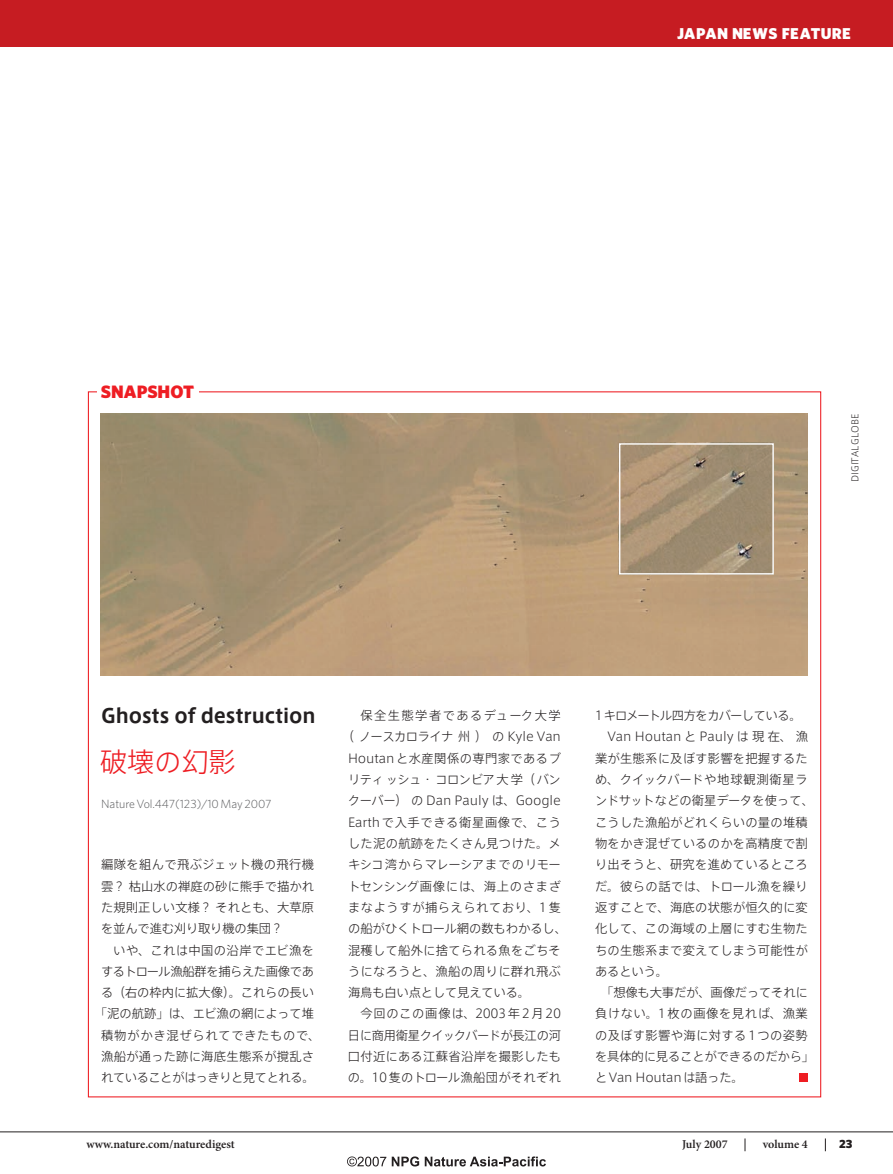
<style>
.page{position:relative;width:893px;height:1174px;background:#fff}
.page>*{position:absolute;margin:0;border:0;box-sizing:border-box;transform-origin:0 0}
.t1{font:300 27px "Axis Std";letter-spacing:.01em;color:#ee1d23}
.t2{font:700 19.5px "Axis Std";color:#231f20}
.t3{font:900 18px "Whitney";color:#ee1d23}
.t4{font:900 15.75px "Whitney";letter-spacing:.035em;color:#fff}
.t5{font:300 12.3px/21.3px "Axis Std";letter-spacing:.02em;color:#231f20;text-align:justify}
.t6{font:300 12.3px "Axis Std";letter-spacing:-.005em;color:#231f20}
.t7{font:300 12.3px "Axis Std";letter-spacing:-.01em;color:#231f20}
.t8{font:300 12.3px "Axis Std";letter-spacing:-.045em;color:#231f20}
.t9{font:300 12.3px "Axis Std";letter-spacing:.055em;color:#231f20}
.t10{font:300 12.3px "Axis Std";letter-spacing:.04em;color:#231f20}
.t11{font:300 12.3px "Axis Std";letter-spacing:-.015em;color:#231f20}
.t12{font:300 12.3px "Axis Std";letter-spacing:.05em;color:#231f20}
.t13{font:300 12.3px "Axis Std";letter-spacing:-.03em;color:#231f20}
.t14{font:300 12.3px "Axis Std";letter-spacing:-.035em;color:#231f20}
.t15{font:300 12.3px "Axis Std";letter-spacing:-.025em;color:#231f20}
.t16{font:300 12.3px "Axis Std";letter-spacing:.06em;color:#231f20}
.t17{font:300 12.3px "Axis Std";letter-spacing:.045em;color:#231f20}
.t18{font:300 12.3px "Axis Std";letter-spacing:.115em;color:#231f20}
.t19{font:600 12px "Minion Pro";color:#231f20}
.t20{font:300 12px "Whitney";letter-spacing:-.005em;color:#57585a}
.t21{font:900 12px "Whitney";color:#231f20}
.t22{font:300 9px "Axis Std";letter-spacing:.01em;color:#231f20}
</style>
<div class="page">
<svg style="left:825px;top:1138px;width:1px;height:13px"></svg>
<svg style="left:745px;top:1138px;width:1px;height:13px"></svg>
<hr style="left:0;top:1131px;width:893px;height:1px;background:#231f20">
<div style="left:0;top:0;width:893px;height:47px;background:#c61c22"></div>
<img style="left:101px;top:414px;width:707px;height:261px">
<img style="left:621px;top:445px;width:151px;height:127px">
<div style="left:619px;top:443px;width:155px;height:131px;border:1px solid #fff"></div>
<div style="left:799px;top:1073px;width:8px;height:9px;background:#ee1d23"></div>
<svg style="left:347px;top:1156px;width:39px;height:10px"></svg>
<svg style="left:392px;top:1156px;width:27px;height:10px"></svg>
<svg style="left:425px;top:1156px;width:121px;height:10px"></svg>
<p class="t4" style="left:677px;top:24px;width:175px">JAPAN NEWS FEATURE</p>
<h3 class="t3" style="left:101px;top:380px;width:95px">SNAPSHOT</h3>
<p class="t22" style="left:848px;top:482px;width:70px;rotate:-90deg">DIGITALGLOBE</p>
<h2 class="t2" style="left:101px;top:701px;width:216px">Ghosts of destruction</h2>
<h1 class="t1" style="left:100px;top:742px;width:137px">破壊の幻影</h1>
<p class="t20" style="left:101px;top:797px;width:172px">Nature Vol.447(123)/10 May 2007</p>
<p class="t5" style="left:101px;top:853px;width:214px">編隊を組んで飛ぶジェット機の飛行機雲？ 枯山水の禅庭の砂に熊手で描かれた規則正しい文様？ それとも、大草原を並んで進む刈り取り機の集団？</p>
<p class="t5" style="left:113px;top:938px;width:202px">いや、これは中国の沿岸でエビ漁を</p>
<p class="t13" style="left:101px;top:962px;width:215px">するトロール漁船群を捕らえた画像であ</p>
<p class="t6" style="left:101px;top:983px;width:215px">る（右の枠内に拡大像）。これらの長い</p>
<p class="t6" style="left:95px;top:1004px;width:221px">「泥の航跡」は、エビ漁の網によって堆</p>
<p class="t9" style="left:101px;top:1026px;width:221px">積物がかき混ぜられてできたもので、</p>
<p class="t5" style="left:101px;top:1045px;width:215px">漁船が通った跡に海底生態系が撹乱さ</p>
<p class="t14" style="left:101px;top:1068px;width:215px">れていることがはっきりと見てとれる。</p>
<p class="t19" style="left:86px;top:1137px;width:150px">www.nature.com/naturedigest</p>
<p class="t18" style="left:360px;top:706px;width:202px">保全生態学者であるデューク大学</p>
<p class="t8" style="left:342px;top:727px;width:221px">（ノースカロライナ州）の Kyle Van</p>
<p class="t5" style="left:348px;top:746px;width:214px">Houtanと水産関係の専門家であるブ</p>
<p class="t8" style="left:348px;top:770px;width:214px">リティッシュ・コロンビア大学（バン</p>
<p class="t7" style="left:348px;top:791px;width:214px">クーバー）の Dan Pauly は、Google</p>
<p class="t12" style="left:348px;top:813px;width:214px">Earthで入手できる衛星画像で、こう</p>
<p class="t5" style="left:348px;top:832px;width:214px">した泥の航跡をたくさん見つけた。メ</p>
<p class="t5" style="left:348px;top:853px;width:214px">キシコ湾からマレーシアまでのリモー</p>
<p class="t9" style="left:348px;top:877px;width:214px">トセンシング画像には、海上のさまざ</p>
<p class="t10" style="left:348px;top:898px;width:214px">まなようすが捕らえられており、1隻</p>
<p class="t6" style="left:348px;top:919px;width:220px">の船がひくトロール網の数もわかるし、</p>
<p class="t5" style="left:348px;top:938px;width:214px">混穫して船外に捨てられる魚をごちそ</p>
<p class="t5" style="left:348px;top:959px;width:214px">うになろうと、漁船の周りに群れ飛ぶ</p>
<p class="t11" style="left:348px;top:983px;width:184px">海鳥も白い点として見えている。</p>
<p class="t9" style="left:360px;top:1004px;width:202px">今回のこの画像は、2003年2月20</p>
<p class="t15" style="left:348px;top:1026px;width:215px">日に商用衛星クイックバードが長江の河</p>
<p class="t5" style="left:348px;top:1045px;width:215px">口付近にある江蘇省沿岸を撮影したも</p>
<p class="t5" style="left:348px;top:1066px;width:215px">の。10隻のトロール漁船団がそれぞれ</p>
<p class="t8" style="left:595px;top:706px;width:208px">1キロメートル四方をカバーしている。</p>
<p class="t6" style="left:607px;top:727px;width:202px">Van Houtan と Pauly は現在、漁</p>
<p class="t5" style="left:595px;top:746px;width:214px">業が生態系に及ぼす影響を把握するた</p>
<p class="t16" style="left:595px;top:770px;width:214px">め、クイックバードや地球観測衛星ラ</p>
<p class="t5" style="left:595px;top:789px;width:221px">ンドサットなどの衛星データを使って、</p>
<p class="t5" style="left:595px;top:810px;width:214px">こうした漁船がどれくらいの量の堆積</p>
<p class="t5" style="left:595px;top:832px;width:214px">物をかき混ぜているのかを高精度で割</p>
<p class="t5" style="left:595px;top:853px;width:214px">り出そうと、研究を進めているところ</p>
<p class="t10" style="left:595px;top:877px;width:214px">だ。彼らの話では、トロール漁を繰り</p>
<p class="t5" style="left:595px;top:896px;width:214px">返すことで、海底の状態が恒久的に変</p>
<p class="t5" style="left:595px;top:917px;width:214px">化して、この海域の上層にすむ生物た</p>
<p class="t5" style="left:595px;top:938px;width:214px">ちの生態系まで変えてしまう可能性が</p>
<p class="t5" style="left:595px;top:959px;width:75px">あるという。</p>
<p class="t7" style="left:601px;top:983px;width:208px">「想像も大事だが、画像だってそれに</p>
<p class="t17" style="left:595px;top:1004px;width:214px">負けない。1枚の画像を見れば、漁業</p>
<p class="t5" style="left:595px;top:1023px;width:214px">の及ぼす影響や海に対する1つの姿勢</p>
<p class="t7" style="left:595px;top:1047px;width:221px">を具体的に見ることができるのだから」</p>
<p class="t11" style="left:595px;top:1068px;width:150px">とVan Houtanは語った。</p>
<p class="t19" style="left:682px;top:1137px;width:47px">July 2007</p>
<p class="t19" style="left:763px;top:1137px;width:47px">volume 4</p>
<p class="t21" style="left:839px;top:1136px;width:15px">23</p>
</div>
